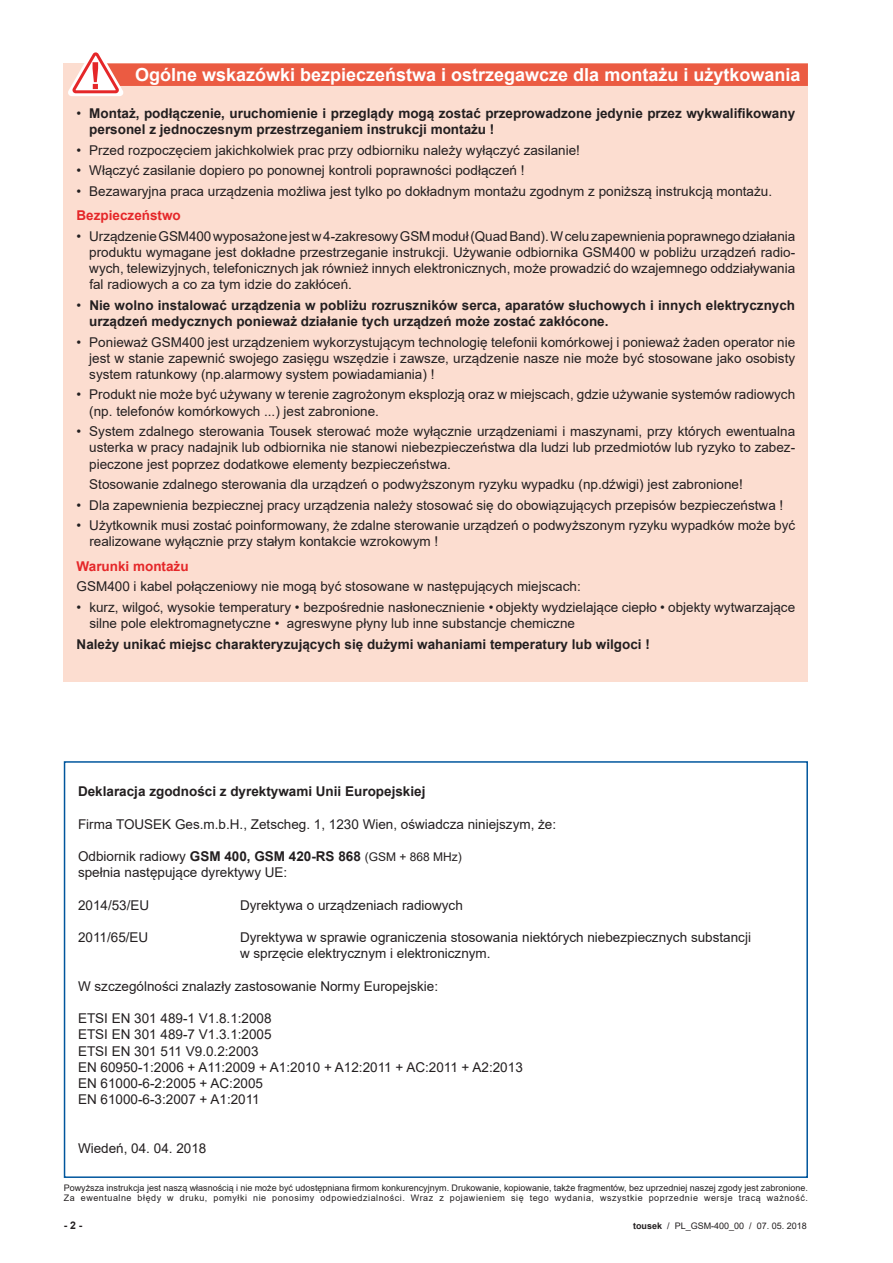
<style>
.page{position:relative;width:893px;height:1263px;background:#fff}
.page>*{position:absolute;margin:0;border:0;box-sizing:border-box;transform-origin:0 0}
.t1{font:700 18px "Arial";color:#fff}
.t2{font:13.5px/16.2px "Arial";color:#231f20}
.t3{font:700 13.5px/16.2px "Arial";color:#231f20}
.t4{font:700 13.5px "Arial";color:#e52729}
.t5{font:700 10.5px "Arial";color:#231f20}
.t6{font:9px/10.8px "Arial";color:#231f20}
.s1{font-weight:400}
.s2{font-weight:700}
.s3{font-size:12px}
</style>
<div class="page">
<div style="left:64px;top:63px;width:744px;height:618px;background:#fcddd0"></div>
<div style="left:85px;top:63px;width:723px;height:23px;background:#eb5b42"></div>
<svg style="left:68px;top:52px;width:58px;height:44px"></svg>
<div style="left:64px;top:761px;width:744px;height:417px;border:2px solid #00569d"></div>
<h1 class="t1" style="left:135px;top:62px;width:667px">Ogólne wskazówki bezpieczeństwa i ostrzegawcze dla montażu i użytkowania</h1>
<p class="t3" style="left:89px;top:105px;width:707px;text-indent:-13px"><span class="s1">•</span> Montaż, podłączenie, uruchomienie i przeglądy mogą zostać przeprowadzone jedynie przez wykwalifikowany personel z jednoczesnym przestrzeganiem instrukcji montażu !</p>
<p class="t2" style="left:77px;top:142px;width:505px">• Przed rozpoczęciem jakichkolwiek prac przy odbiorniku należy wyłączyć zasilanie!</p>
<p class="t2" style="left:77px;top:162px;width:449px">• Włączyć zasilanie dopiero po ponownej kontroli poprawności podłączeń !</p>
<p class="t2" style="left:77px;top:183px;width:697px">• Bezawaryjna praca urządzenia możliwa jest tylko po dokładnym montażu zgodnym z poniższą instrukcją montażu.</p>
<p class="t4" style="left:77px;top:206px;width:106px">Bezpieczeństwo</p>
<p class="t2" style="left:89px;top:228px;width:707px;text-align:justify;text-indent:-13px">• UrządzenieGSM400wyposażonejestw4-zakresowyGSMmoduł(QuadBand).Wceluzapewnieniapoprawnegodziałania produktu wymagane jest dokładne przestrzeganie instrukcji. Używanie odbiornika GSM400 w pobliżu urządzeń radio&shy;wych, telewizyjnych, telefonicznych jak również innych elektronicznych, może prowadzić do wzajemnego oddziaływania fal radiowych a co za tym idzie do zakłóceń.</p>
<p class="t3" style="left:89px;top:297px;width:707px;text-indent:-13px"><span class="s1">•</span> Nie wolno instalować urządzenia w pobliżu rozruszników serca, aparatów słuchowych i innych elektrycznych urządzeń medycznych ponieważ działanie tych urządzeń może zostać zakłócone.</p>
<p class="t2" style="left:89px;top:334px;width:707px;text-align:justify;text-indent:-13px">• Ponieważ GSM400 jest urządzeniem wykorzystującym technologię telefonii komórkowej i ponieważ żaden operator nie jest w stanie zapewnić swojego zasięgu wszędzie i zawsze, urządzenie nasze nie może być stosowane jako osobisty system ratunkowy (np.alarmowy system powiadamiania) !</p>
<p class="t2" style="left:89px;top:386px;width:707px;text-indent:-13px">• Produkt nie może być używany w terenie zagrożonym eksplozją oraz w miejscach, gdzie używanie systemów radiowych (np. telefonów komórkowych ...) jest zabronione.</p>
<p class="t2" style="left:89px;top:423px;width:707px;text-align:justify;text-indent:-13px">• System zdalnego sterowania Tousek sterować może wyłącznie urządzeniami i maszynami, przy których ewentualna usterka w pracy nadajnik lub odbiornika nie stanowi niebezpieczeństwa dla ludzi lub przedmiotów lub ryzyko to zabez&shy;pieczone jest poprzez dodatkowe elementy bezpieczeństwa.</p>
<p class="t2" style="left:89px;top:476px;width:655px">Stosowanie zdalnego sterowania dla urządzeń o podwyższonym ryzyku wypadku (np.dźwigi) jest zabronione!</p>
<p class="t2" style="left:77px;top:497px;width:708px">• Dla zapewnienia bezpiecznej pracy urządzenia należy stosować się do obowiązujących przepisów bezpieczeństwa !</p>
<p class="t2" style="left:89px;top:517px;width:707px;text-indent:-13px">• Użytkownik musi zostać poinformowany, że zdalne sterowanie urządzeń o podwyższonym ryzyku wypadków może być realizowane wyłącznie przy stałym kontakcie wzrokowym !</p>
<p class="t4" style="left:77px;top:557px;width:114px">Warunki montażu</p>
<p class="t2" style="left:77px;top:578px;width:506px">GSM400 i kabel połączeniowy nie mogą być stosowane w następujących miejscach:</p>
<p class="t2" style="left:89px;top:599px;width:707px;text-indent:-13px">• kurz, wilgoć, wysokie temperatury • bezpośrednie nasłonecznienie • objekty wydzielające ciepło • objekty wytwarzające silne pole elektromagnetyczne • agreswyne płyny lub inne substancje chemiczne</p>
<p class="t3" style="left:77px;top:636px;width:575px">Należy unikać miejsc charakteryzujących się dużymi wahaniami temperatury lub wilgoci !</p>
<p class="t3" style="left:78px;top:783px;width:349px">Deklaracja zgodności z dyrektywami Unii Europejskiej</p>
<p class="t2" style="left:78px;top:816px;width:480px">Firma TOUSEK Ges.m.b.H., Zetscheg. 1, 1230 Wien, oświadcza niniejszym, że:</p>
<p class="t2" style="left:78px;top:848px;width:385px">Odbiornik radiowy <span class="s2">GSM 400, GSM 420-RS 868</span> <span class="s3">(GSM + 868 MHz) </span>spełnia następujące dyrektywy UE:</p>
<p class="t2" style="left:78px;top:897px;width:73px">2014/53/EU</p>
<p class="t2" style="left:240px;top:897px;width:224px">Dyrektywa o urządzeniach radiowych</p>
<p class="t2" style="left:78px;top:929px;width:72px">2011/65/EU</p>
<p class="t2" style="left:240px;top:929px;width:512px">Dyrektywa w sprawie ograniczenia stosowania niektórych niebezpiecznych substancji w sprzęcie elektrycznym i elektronicznym.</p>
<p class="t2" style="left:78px;top:978px;width:362px">W szczególności znalazły zastosowanie Normy Europejskie:</p>
<p class="t2" style="left:78px;top:1010px;width:446px">ETSI EN 301 489-1 V1.8.1:2008<br>ETSI EN 301 489-7 V1.3.1:2005<br>ETSI EN 301 511 V9.0.2:2003<br>EN 60950-1:2006 + A11:2009 + A1:2010 + A12:2011 + AC:2011 + A2:2013<br>EN 61000-6-2:2005 + AC:2005<br>EN 61000-6-3:2007 + A1:2011</p>
<p class="t2" style="left:78px;top:1140px;width:130px">Wiedeń, 04. 04. 2018</p>
<p class="t6" style="left:64px;top:1182px;width:746px">Powyższa instrukcja jest naszą własnością i nie może być udostępniana firmom konkurencyjnym. Drukowanie, kopiowanie, także fragmentów, bez uprzedniej naszej zgody jest zabronione.<br>Za ewentualne błędy w druku, pomyłki nie ponosimy odpowiedzialności. Wraz z pojawieniem się tego wydania, wszystkie poprzednie wersje tracą ważność.</p>
<p class="t5" style="left:64px;top:1218px;width:20px">- 2 -</p>
<p class="t6" style="left:633px;top:1220px;width:175px"><span class="s2">tousek</span> / PL_GSM-400_00 / 07. 05. 2018</p>
</div>
